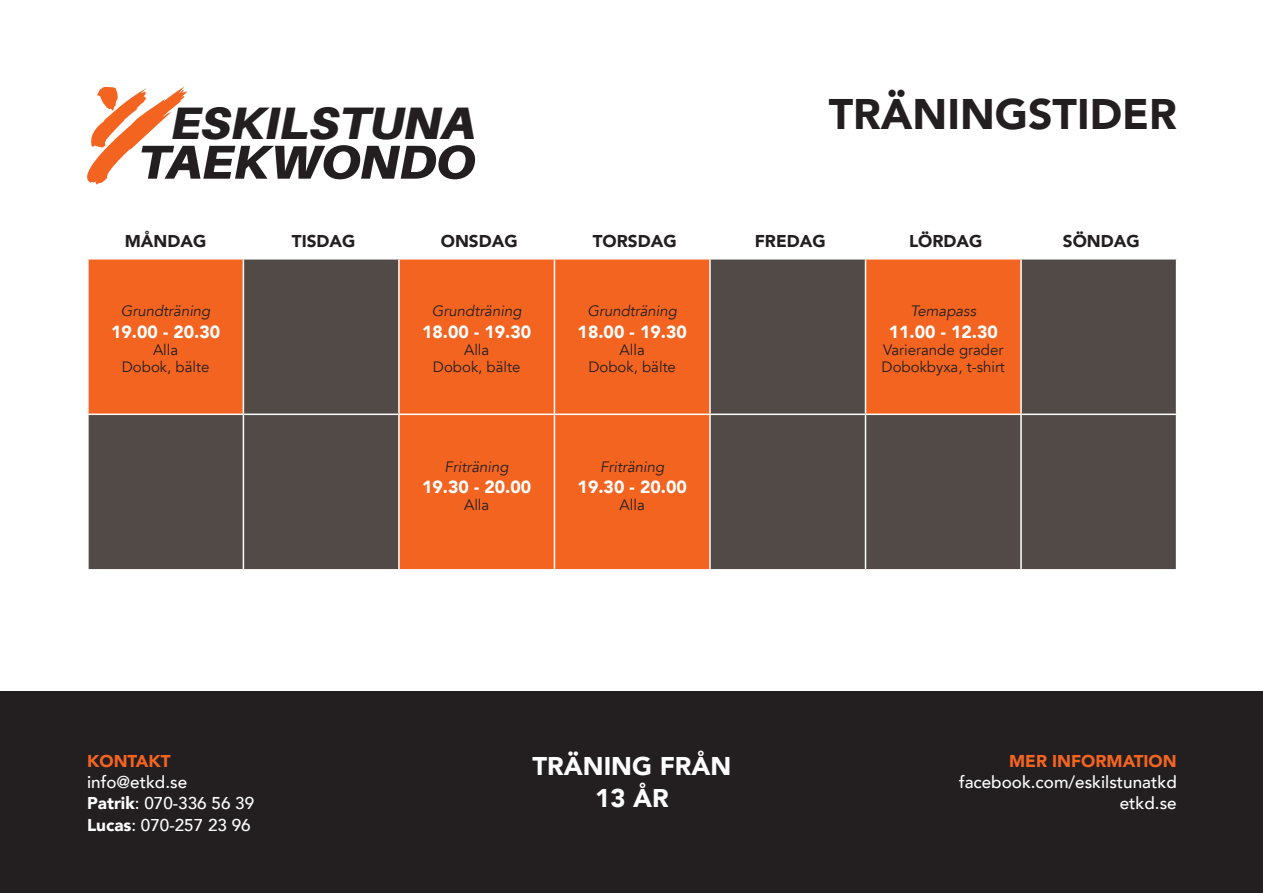
<style>
.page{position:relative;width:1263px;height:893px;background:#fff}
.page>*{position:absolute;margin:0;border:0;box-sizing:border-box;transform-origin:0 0}
.t1{font:italic 900 47.7px "Aileron";letter-spacing:-.005em;color:#231f20;scale:1.05 1}
.t2{font:italic 900 45.45px "Aileron";color:#231f20;scale:1.05 1}
.t3{font:900 42.75px "Avenir";color:#231f20}
.t4{font:900 25.65px "Avenir";color:#fff}
.t5{font:900 17.55px "Avenir";color:#fff}
.t6{font:500 17.1px "Avenir";color:#fff}
.t7{font:900 17.1px "Avenir";color:#231f20}
.t8{font:900 17.1px "Avenir";color:#f36421}
.t9{font:15px/17.1px "Avenir";color:#231f20;text-align:center}
.t10{font:italic 15px "Avenir";color:#231f20}
.s1{font-weight:900}
</style>
<div class="page">
<div style="left:0;top:692px;width:1263px;height:201px;background:#231f20"></div>
<svg style="left:89px;top:260px;width:1087px;height:309px;background:#945c42"></svg>
<div style="left:399px;top:259px;width:155px;height:155px;background:#f36421"></div>
<hr style="left:243px;top:260px;width:1px;height:154px;background:#fff">
<hr style="left:399px;top:258px;width:155px;height:2px;background:#fff">
<hr style="left:398px;top:260px;width:2px;height:154px;background:#fff">
<hr style="left:554px;top:260px;width:1px;height:154px;background:#fff">
<hr style="left:709px;top:260px;width:2px;height:154px;background:#fff">
<hr style="left:865px;top:260px;width:1px;height:154px;background:#fff">
<hr style="left:1020px;top:260px;width:2px;height:154px;background:#fff">
<hr style="left:87px;top:414px;width:156px;height:1px;background:#fff">
<hr style="left:243px;top:414px;width:156px;height:1px;background:#fff">
<hr style="left:243px;top:415px;width:1px;height:154px;background:#fff">
<hr style="left:399px;top:414px;width:155px;height:1px;background:#fff">
<hr style="left:398px;top:415px;width:2px;height:154px;background:#fff">
<hr style="left:554px;top:414px;width:156px;height:1px;background:#fff">
<hr style="left:554px;top:415px;width:1px;height:154px;background:#fff">
<hr style="left:710px;top:414px;width:155px;height:1px;background:#fff">
<hr style="left:709px;top:415px;width:2px;height:154px;background:#fff">
<hr style="left:865px;top:414px;width:156px;height:1px;background:#fff">
<hr style="left:865px;top:415px;width:1px;height:154px;background:#fff">
<hr style="left:1021px;top:414px;width:156px;height:1px;background:#fff">
<hr style="left:1020px;top:415px;width:2px;height:154px;background:#fff">
<svg style="left:87px;top:87px;width:101px;height:98px"></svg>
<p class="t2" style="left:171px;top:97px;width:291px">ESKILSTUNA</p>
<p class="t1" style="left:138px;top:134px;width:323px">TAEKWONDO</p>
<p class="t3" style="left:829px;top:78px;width:349px">TRÄNINGSTIDER</p>
<p class="t7" style="left:125px;top:226px;width:83px">MÅNDAG</p>
<p class="t7" style="left:292px;top:226px;width:65px">TISDAG</p>
<p class="t7" style="left:441px;top:226px;width:78px">ONSDAG</p>
<p class="t7" style="left:593px;top:226px;width:85px">TORSDAG</p>
<p class="t7" style="left:755px;top:226px;width:72px">FREDAG</p>
<p class="t7" style="left:909px;top:226px;width:75px">LÖRDAG</p>
<p class="t7" style="left:1063px;top:226px;width:78px">SÖNDAG</p>
<p class="t10" style="left:121px;top:302px;width:91px">Grundträning</p>
<p class="t5" style="left:111px;top:316px;width:111px">19.00 - 20.30</p>
<p class="t9" style="left:122px;top:341px;width:89px">Alla<br>Dobok, bälte</p>
<p class="t8" style="left:87px;top:746px;width:85px">KONTAKT</p>
<p class="t6" style="left:87px;top:767px;width:102px">info@etkd.se</p>
<p class="t6" style="left:87px;top:789px;width:169px"><span class="s1">Patrik</span>: 070-336 56 39</p>
<p class="t6" style="left:87px;top:810px;width:165px"><span class="s1">Lucas</span>: 070-257 23 96</p>
<p class="t10" style="left:432px;top:302px;width:91px">Grundträning</p>
<p class="t5" style="left:422px;top:316px;width:111px">18.00 - 19.30</p>
<p class="t9" style="left:433px;top:341px;width:89px">Alla<br>Dobok, bälte</p>
<p class="t10" style="left:445px;top:458px;width:66px">Friträning</p>
<p class="t5" style="left:422px;top:472px;width:111px">19.30 - 20.00</p>
<p class="t9" style="left:464px;top:497px;width:27px">Alla</p>
<p class="t10" style="left:587px;top:302px;width:91px">Grundträning</p>
<p class="t5" style="left:578px;top:316px;width:111px">18.00 - 19.30</p>
<p class="t9" style="left:588px;top:341px;width:89px">Alla<br>Dobok, bälte</p>
<p class="t10" style="left:600px;top:458px;width:66px">Friträning</p>
<p class="t5" style="left:578px;top:472px;width:111px">19.30 - 20.00</p>
<p class="t9" style="left:620px;top:497px;width:27px">Alla</p>
<p class="t4" style="left:532px;top:744px;width:200px">TRÄNING FRÅN</p>
<p class="t4" style="left:595px;top:776px;width:75px">13 ÅR</p>
<p class="t10" style="left:910px;top:302px;width:67px">Temapass</p>
<p class="t5" style="left:889px;top:316px;width:111px">11.00 - 12.30</p>
<p class="t9" style="left:882px;top:341px;width:125px;text-align:left">Varierande grader<br>Dobokbyxa, t-shirt</p>
<p class="t8" style="left:1009px;top:746px;width:169px">MER INFORMATION</p>
<p class="t6" style="left:959px;top:767px;width:219px">facebook.com/eskilstunatkd</p>
<p class="t6" style="left:1120px;top:789px;width:58px">etkd.se</p>
</div>
